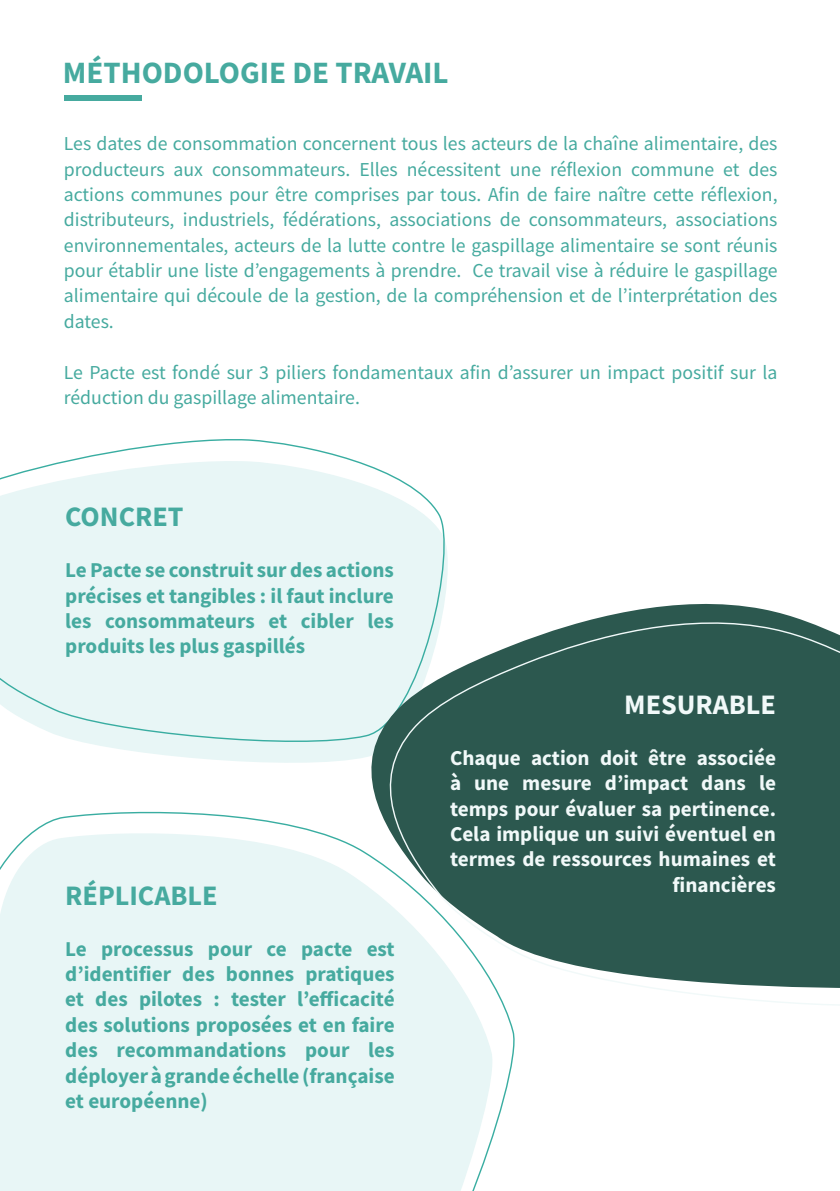
<style>
.page{position:relative;width:840px;height:1191px;background:#fff}
.page>*{position:absolute;margin:0;border:0;box-sizing:border-box;transform-origin:0 0}
.t1{font:700 31px "Source Sans Pro";color:#46aa9f}
.t2{font:700 28.2px "Source Sans Pro";color:#46aa9f}
.t3{font:700 28.2px "Source Sans Pro";color:#f1f9f9}
.t4{font:700 21.2px/25.4px "Source Sans Pro";color:#46aa9f;text-align:justify}
.t5{font:700 21.2px/25.4px "Source Sans Pro";color:#f1f9f9;text-align:right}
.t6{font:19.8px/25.4px "Source Sans Pro";color:#46aa9f;text-align:justify}
</style>
<div class="page">
<svg style="left:142px;top:752px;width:206px;height:11px;fill:#e8f6f6"></svg>
<svg style="left:0;top:439px;width:448px;height:313px"></svg>
<svg style="left:348px;top:593px;width:423px;height:167px"></svg>
<svg style="left:367px;top:611px;width:472px;height:394px;background:#497068"></svg>
<div style="left:64px;top:95px;width:77px;height:5px;background:#46aa9f"></div>
<svg style="left:0;top:806px;width:525px;height:385px"></svg>
<h1 class="t1" style="left:63px;top:52px;width:387px">MÉTHODOLOGIE DE TRAVAIL</h1>
<p class="t6" style="left:64px;top:131px;width:714px">Les dates de consommation concernent tous les acteurs de la chaîne alimentaire, des producteurs aux consommateurs. Elles nécessitent une réflexion commune et des actions communes pour être comprises par tous. Afin de faire naître cette réflexion, distributeurs, industriels, fédérations, associations de consommateurs, associations environnementales, acteurs de la lutte contre le gaspillage alimentaire se sont réunis pour établir une liste d’engagements à prendre. Ce travail vise à réduire le gaspillage alimentaire qui découle de la gestion, de la compréhension et de l’interprétation des dates.</p>
<p class="t6" style="left:64px;top:359px;width:714px">Le Pacte est fondé sur 3 piliers fondamentaux afin d’assurer un impact positif sur la réduction du gaspillage alimentaire.</p>
<h2 class="t2" style="left:65px;top:498px;width:120px">CONCRET</h2>
<p class="t4" style="left:65px;top:557px;width:330px">Le Pacte se construit sur des actions précises et tangibles : il faut inclure les consommateurs et cibler les produits les plus gaspillés</p>
<h2 class="t2" style="left:65px;top:876px;width:154px">RÉPLICABLE</h2>
<p class="t4" style="left:65px;top:935px;width:331px">Le processus pour ce pacte est d’identifier des bonnes pratiques et des pilotes : tester l’efficacité des solutions proposées et en faire des recommandations pour les déployer à grande échelle (française et européenne)</p>
<h2 class="t3" style="left:624px;top:685px;width:153px">MESURABLE</h2>
<p class="t5" style="left:450px;top:745px;width:327px">Chaque action doit être associée à une mesure d’impact dans le temps pour évaluer sa pertinence.<br>Cela implique un suivi éventuel en termes de ressources humaines et financières</p>
</div>
